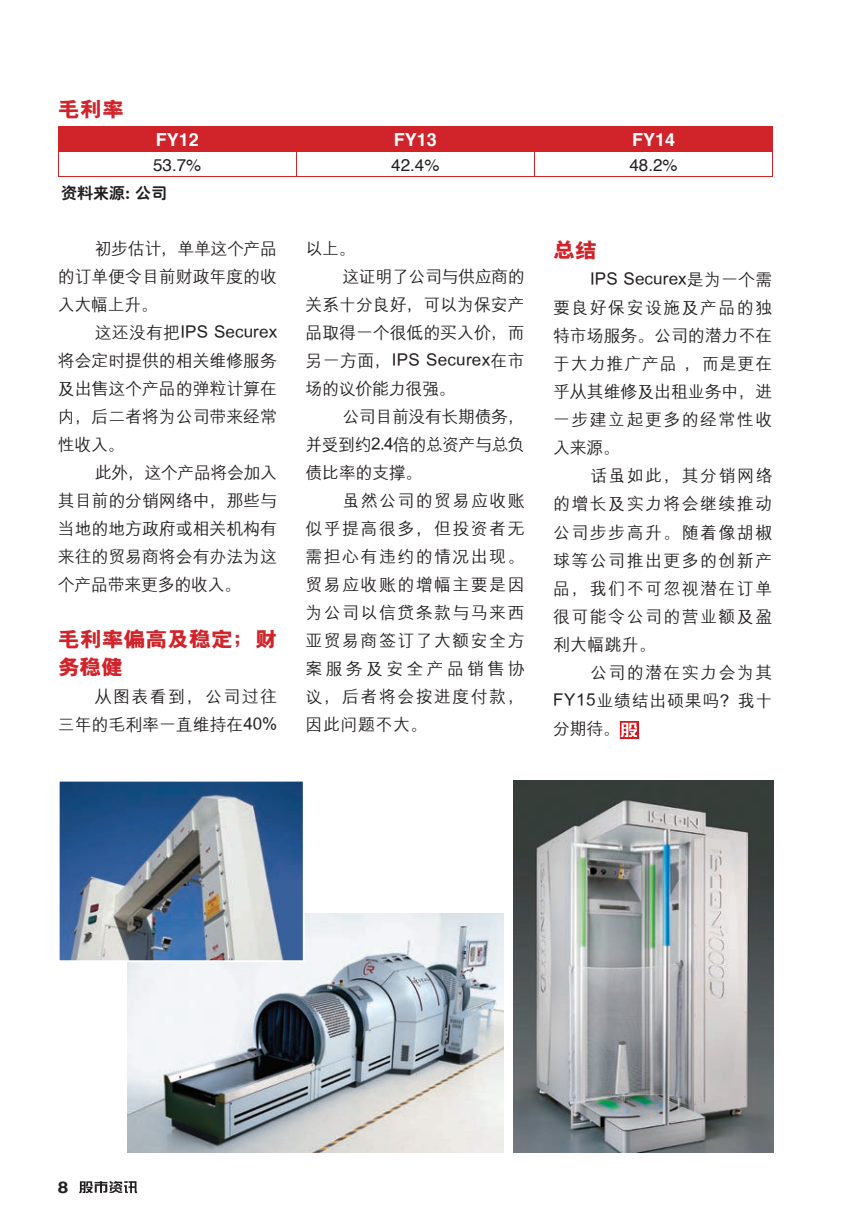
<style>
.page{position:relative;width:853px;height:1222px;background:#fff}
.page>*{position:absolute;margin:0;border:0;box-sizing:border-box;transform-origin:0 0}
.t1{font:800 21px/28px "M Hei GB";letter-spacing:-.005em;color:#d1232a;scale:1.05 1}
.t2{font:700 18px "Helvetica";color:#fff}
.t3{font:500 17px/28px "M Hei GB";letter-spacing:-.01em;color:#231f20;text-align:justify}
.t4{font:500 17px "M Hei GB";letter-spacing:.08em;color:#231f20}
.t5{font:500 17px "M Hei GB";letter-spacing:.015em;color:#231f20}
.t6{font:500 17px "M Hei GB";letter-spacing:-.035em;color:#231f20}
.t7{font:17px "Helvetica";color:#231f20}
.t8{font:500 17px "M Hei GB";letter-spacing:.19em;color:#231f20}
.t9{font:800 16px "C Yuen GB";color:#231f20}
.t10{font:700 16px "Helvetica";color:#231f20;scale:1.2 1}
</style>
<div class="page">
<svg style="left:58px;top:126px;width:715px;height:50px"></svg>
<hr style="left:58px;top:176px;width:238px;height:1px;background:#d1232a">
<hr style="left:296px;top:176px;width:238px;height:1px;background:#d1232a">
<hr style="left:534px;top:176px;width:239px;height:1px;background:#d1232a">
<svg style="left:620px;top:721px;width:18px;height:17px"></svg>
<img style="left:128px;top:913px;width:375px;height:239px">
<img style="left:513px;top:780px;width:260px;height:372px">
<svg style="left:59px;top:781px;width:246px;height:181px;background:#6a83a0"></svg>
<svg style="left:79px;top:1181px;width:58px;height:11px"></svg>
<p class="t1" style="left:58px;top:96px;width:64px">毛利率</p>
<p class="t2" style="left:156px;top:127px;width:45px">FY12</p>
<p class="t2" style="left:394px;top:127px;width:45px">FY13</p>
<p class="t2" style="left:632px;top:127px;width:45px">FY14</p>
<p class="t7" style="left:153px;top:153px;width:50px">53.7%</p>
<p class="t7" style="left:391px;top:153px;width:50px">42.4%</p>
<p class="t7" style="left:629px;top:153px;width:50px">48.2%</p>
<p class="t9" style="left:61px;top:185px;width:108px">资料来源: 公司</p>
<p class="t3" style="left:58px;top:234px;width:221px;text-indent:37px">初步估计，单单这个产品的订单便令目前财政年度的收入大幅上升。</p>
<p class="t3" style="left:58px;top:318px;width:221px;text-indent:37px">这还没有把IPS Securex将会定时提供的相关维修服务及出售这个产品的弹粒计算在内，后二者将为公司带来经常性收入。</p>
<p class="t3" style="left:58px;top:458px;width:221px;text-indent:37px">此外，这个产品将会加入其目前的分销网络中，那些与当地的地方政府或相关机构有来往的贸易商将会有办法为这个产品带来更多的收入。</p>
<p class="t1" style="left:58px;top:625px;width:210px">毛利率偏高及稳定；财务稳健</p>
<p class="t3" style="left:58px;top:682px;width:221px;text-align:right">从图表看到，公司过往<br>三年的毛利率一直维持在40%</p>
<p class="t3" style="left:305px;top:234px;width:52px">以上。</p>
<p class="t3" style="left:342px;top:262px;width:184px">这证明了公司与供应商的</p>
<p class="t3" style="left:305px;top:290px;width:221px">关系十分良好，可以为保安产</p>
<p class="t3" style="left:305px;top:318px;width:221px">品取得一个很低的买入价，而</p>
<p class="t5" style="left:305px;top:352px;width:221px">另一方面，IPS Securex在市</p>
<p class="t3" style="left:305px;top:374px;width:152px">场的议价能力很强。</p>
<p class="t3" style="left:342px;top:402px;width:184px">公司目前没有长期债务，</p>
<p class="t6" style="left:305px;top:436px;width:221px">并受到约2.4倍的总资产与总负</p>
<p class="t3" style="left:305px;top:458px;width:118px">债比率的支撑。</p>
<p class="t4" style="left:342px;top:492px;width:184px">虽然公司的贸易应收账</p>
<p class="t4" style="left:305px;top:520px;width:221px">似乎提高很多，但投资者无</p>
<p class="t4" style="left:305px;top:548px;width:221px">需担心有违约的情况出现。</p>
<p class="t4" style="left:305px;top:576px;width:221px">贸易应收账的增幅主要是因</p>
<p class="t4" style="left:305px;top:604px;width:221px">为公司以信贷条款与马来西</p>
<p class="t4" style="left:305px;top:632px;width:221px">亚贸易商签订了大额安全方</p>
<p class="t8" style="left:305px;top:660px;width:221px">案服务及安全产品销售协</p>
<p class="t4" style="left:305px;top:688px;width:221px">议，后者将会按进度付款，</p>
<p class="t3" style="left:305px;top:710px;width:124px">因此问题不大。</p>
<p class="t1" style="left:553px;top:236px;width:43px">总结</p>
<p class="t3" style="left:553px;top:266px;width:221px;text-indent:37px">IPS Securex是为一个需要良好保安设施及产品的独特市场服务。公司的潜力不在于大力推广产品 ，而是更在乎从其维修及出租业务中，进一步建立起更多的经常性收入来源。</p>
<p class="t3" style="left:553px;top:462px;width:221px;text-indent:37px">话虽如此，其分销网络的增长及实力将会继续推动公司步步高升。随着像胡椒球等公司推出更多的创新产品，我们不可忽视潜在订单很可能令公司的营业额及盈利大幅跳升。</p>
<p class="t3" style="left:553px;top:658px;width:221px;text-indent:37px">公司的潜在实力会为其FY15业绩结出硕果吗？我十分期待。</p>
<p class="t10" style="left:58px;top:1176px;width:10px">8</p>
</div>
